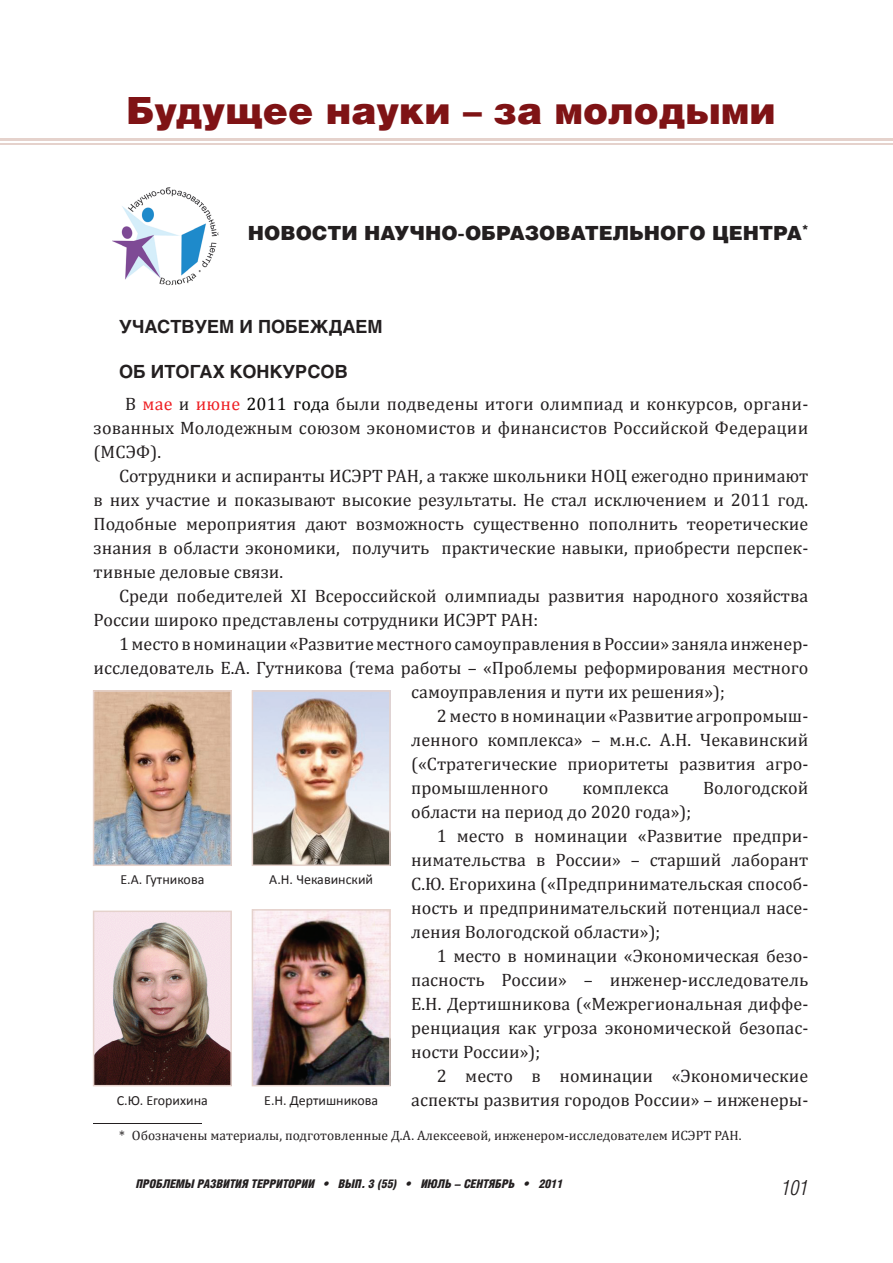
<style>
.page{position:relative;width:893px;height:1263px;background:#fff}
.page>*{position:absolute;margin:0;border:0;box-sizing:border-box;transform-origin:0 0}
.t1{font:900 37.5px "Helios";color:#7f1315}
.t2{font:italic 300 21px "Helios Cond";color:#231f20}
.t3{font:900 19.5px "Helios";color:#231f20}
.t4{font:18px/24px "Cambria";color:#231f20;text-align:justify}
.t5{font:700 18px "Helios";color:#231f20}
.t6{font:13.95px "Calibri";color:#231f20}
.t7{font:13.5px "Cambria";color:#231f20}
.t8{font:italic 900 12px "Helios Cond";color:#231f20}
.s1{color:#ee1f23}
.s2{color:#040503}
</style>
<div class="page">
<hr style="left:94px;top:1123px;width:108px;height:1px;background:#231f20">
<hr style="left:0;top:138px;width:892px;height:3px;background:#e5d2cc">
<hr style="left:0;top:143px;width:892px;height:1px;background:#e5d2cc">
<img style="left:112px;top:187px;width:107px;height:99px">
<img style="left:93px;top:690px;width:139px;height:176px">
<img style="left:252px;top:690px;width:139px;height:176px">
<img style="left:93px;top:911px;width:139px;height:175px">
<img style="left:252px;top:909px;width:139px;height:177px">
<h1 class="t1" style="left:126px;top:98px;width:651px">Будущее науки – за молодыми</h1>
<p class="t3" style="left:248px;top:226px;width:562px">НОВОСТИ НАУЧНО-ОБРАЗОВАТЕЛЬНОГО ЦЕНТРА<sup>*</sup></p>
<p class="t5" style="left:119px;top:320px;width:265px">УЧАСТВУЕМ И ПОБЕЖДАЕМ</p>
<p class="t5" style="left:119px;top:364px;width:230px">ОБ ИТОГАХ КОНКУРСОВ</p>
<p class="t4" style="left:94px;top:393px;width:716px;text-indent:32px">В <span class="s1">мае</span> и <span class="s1">июне</span> <span class="s2">2011 года</span> были подведены итоги олимпиад и конкурсов, органи&shy;зованных Молодежным союзом экономистов и финансистов Российской Федерации (МСЭФ).</p>
<p class="t4" style="left:94px;top:465px;width:716px;text-indent:26px">Сотрудники и аспиранты ИСЭРТ РАН, а также школьники НОЦ ежегодно принимают в них участие и показывают высокие результаты. Не стал исключением и 2011 год.<br>Подобные мероприятия дают возможность существенно пополнить теоретические знания в области экономики, получить практические навыки, приобрести перспек&shy;тивные деловые связи.</p>
<p class="t4" style="left:94px;top:585px;width:716px;text-indent:26px">Cреди победителей XI Всероссийской олимпиады развития народного хозяйства<br>России широко представлены сотрудники ИСЭРТ РАН:</p>
<p class="t4" style="left:119px;top:633px;width:690px">1 место в номинации «Развитие местного самоуправления в России» заняла инженер-</p>
<p class="t4" style="left:94px;top:657px;width:716px">исследователь Е.А. Гутникова (тема работы – «Проблемы реформирования местного</p>
<p class="t4" style="left:411px;top:681px;width:315px">самоуправления и пути их решения»);</p>
<p class="t4" style="left:437px;top:705px;width:373px">2 место в номинации «Развитие агропромыш-</p>
<p class="t4" style="left:411px;top:729px;width:398px">ленного комплекса» – м.н.с. А.Н. Чекавинский</p>
<p class="t4" style="left:411px;top:753px;width:398px">(«Стратегические приоритеты развития агро-</p>
<p class="t4" style="left:411px;top:777px;width:139px">промышленного</p>
<p class="t4" style="left:582px;top:777px;width:88px">комплекса</p>
<p class="t4" style="left:703px;top:777px;width:107px">Вологодской</p>
<p class="t4" style="left:411px;top:801px;width:281px">области на период до 2020 года»);</p>
<p class="t4" style="left:437px;top:825px;width:373px">1 место в номинации «Развитие предпри-</p>
<p class="t4" style="left:411px;top:849px;width:398px">нимательства в России» – старший лаборант</p>
<p class="t4" style="left:411px;top:873px;width:398px">С.Ю. Егорихина («Предпринимательская способ-</p>
<p class="t4" style="left:411px;top:897px;width:398px">ность и предпринимательский потенциал насе-</p>
<p class="t4" style="left:411px;top:921px;width:250px">ления Вологодской области»);</p>
<p class="t4" style="left:437px;top:945px;width:373px">1 место в номинации «Экономическая безо-</p>
<p class="t4" style="left:411px;top:969px;width:398px">пасность России» – инженер-исследователь</p>
<p class="t4" style="left:411px;top:993px;width:398px">Е.Н. Дертишникова («Межрегиональная диффе-</p>
<p class="t4" style="left:411px;top:1017px;width:398px">ренциация как угроза экономической безопас-</p>
<p class="t4" style="left:411px;top:1041px;width:130px">ности России»);</p>
<p class="t4" style="left:437px;top:1065px;width:373px">2 место в номинации «Экономические</p>
<p class="t4" style="left:411px;top:1089px;width:398px">аспекты развития городов России» – инженеры-</p>
<p class="t6" style="left:120px;top:874px;width:85px">Е.А. Гутникова</p>
<p class="t6" style="left:269px;top:874px;width:105px">А.Н. Чекавинский</p>
<p class="t6" style="left:117px;top:1094px;width:93px">С.Ю. Егорихина</p>
<p class="t6" style="left:264px;top:1094px;width:115px">Е.Н. Дертишникова</p>
<p class="t7" style="left:119px;top:1129px;width:624px">* Обозначены материалы, подготовленные Д.А. Алексеевой, инженером-исследователем ИСЭРТ РАН.</p>
<p class="t8" style="left:136px;top:1179px;width:428px">ПРОБЛЕМЫ РАЗВИТИЯ ТЕРРИТОРИИ • ВЫП. 3 (55) • ИЮЛЬ – СЕНТЯБРЬ • 2011</p>
<p class="t2" style="left:781px;top:1180px;width:28px">101</p>
</div>
